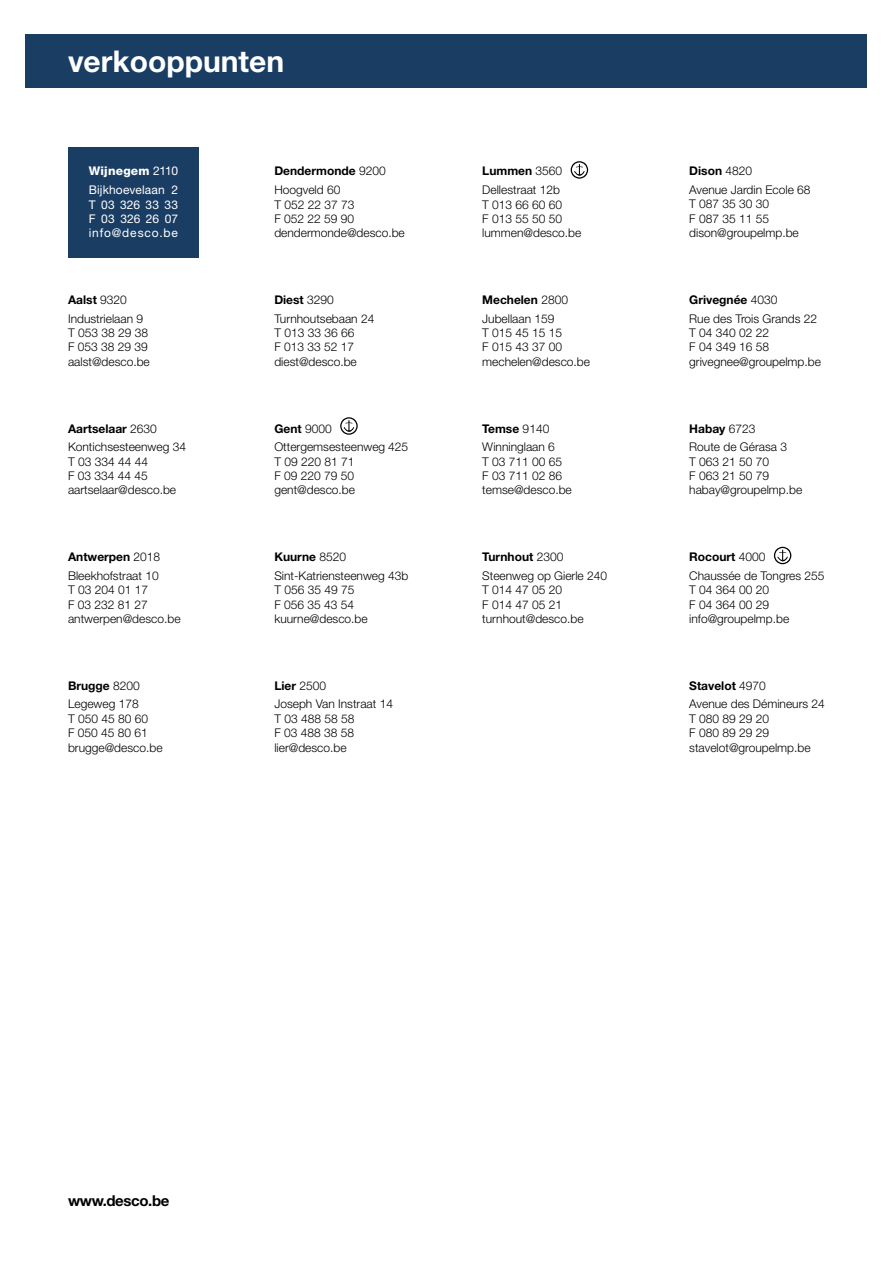
<style>
.page{position:relative;width:893px;height:1263px;background:#fff}
.page>*{position:absolute;margin:0;border:0;box-sizing:border-box;transform-origin:0 0}
.t1{font:700 30px "Helvetica Neue LT Std";color:#fff}
.t2{font:700 15px "Helvetica Neue LT Std";letter-spacing:-.025em;color:#000}
.t3{font:300 12px/14.4px "Helvetica Neue LT Std";color:#000}
.t4{font:12px/14.4px "Helvetica Neue LT Std";letter-spacing:.015em;color:#fff}
.s1{font-weight:800}
.s2{font-weight:700}
</style>
<div class="page">
<div style="left:26px;top:34px;width:841px;height:53px;background:#1a3d64"></div>
<svg style="left:774px;top:547px;width:17px;height:17px"></svg>
<svg style="left:571px;top:161px;width:17px;height:18px"></svg>
<div style="left:68px;top:147px;width:131px;height:111px;background:#1a3d64"></div>
<svg style="left:340px;top:417px;width:18px;height:18px"></svg>
<h1 class="t1" style="left:68px;top:43px;width:218px">verkooppunten</h1>
<p class="t4" style="left:89px;top:162px;width:91px;line-height:18.6px"><span class="s1">Wijnegem</span> 2110<br>Bijkhoevelaan 2</p>
<p class="t4" style="left:89px;top:197px;width:91px;text-align:justify">T 03 326 33 33<br>F 03 326 26 07 info@desco.be</p>
<p class="t3" style="left:68px;top:290px;width:77px;line-height:18.6px"><span class="s2">Aalst</span> 9320<br>Industrielaan 9</p>
<p class="t3" style="left:68px;top:325px;width:83px">T 053 38 29 38<br>F 053 38 29 39 aalst@desco.be</p>
<p class="t3" style="left:68px;top:419px;width:120px;line-height:18.6px"><span class="s2">Aartselaar</span> 2630<br>Kontichsesteenweg 34</p>
<p class="t3" style="left:68px;top:454px;width:110px">T 03 334 44 44<br>F 03 334 44 45 aartselaar@desco.be</p>
<p class="t3" style="left:68px;top:547px;width:94px;line-height:18.6px"><span class="s2">Antwerpen</span> 2018<br>Bleekhofstraat 10</p>
<p class="t3" style="left:68px;top:582px;width:114px">T 03 204 01 17<br>F 03 232 81 27 antwerpen@desco.be</p>
<p class="t3" style="left:68px;top:676px;width:73px;line-height:18.6px"><span class="s2">Brugge</span> 8200<br>Legeweg 178</p>
<p class="t3" style="left:68px;top:711px;width:96px">T 050 45 80 60<br>F 050 45 80 61 brugge@desco.be</p>
<p class="t3" style="left:274px;top:162px;width:113px;line-height:18.6px"><span class="s2">Dendermonde</span> 9200<br>Hoogveld 60</p>
<p class="t3" style="left:274px;top:197px;width:132px">T 052 22 37 73<br>F 052 22 59 90 dendermonde@desco.be</p>
<p class="t3" style="left:274px;top:290px;width:102px;line-height:18.6px"><span class="s2">Diest</span> 3290<br>Turnhoutsebaan 24</p>
<p class="t3" style="left:274px;top:325px;width:84px">T 013 33 36 66<br>F 013 33 52 17 diest@desco.be</p>
<p class="t3" style="left:274px;top:419px;width:135px;line-height:18.6px"><span class="s2">Gent</span> 9000<br>Ottergemsesteenweg 425</p>
<p class="t3" style="left:274px;top:454px;width:82px;text-align:justify">T 09 220 81 71<br>F 09 220 79 50 gent@desco.be</p>
<p class="t3" style="left:274px;top:547px;width:135px;line-height:18.6px"><span class="s2">Kuurne</span> 8520<br>Sint-Katriensteenweg 43b</p>
<p class="t3" style="left:274px;top:582px;width:95px">T 056 35 49 75<br>F 056 35 43 54 kuurne@desco.be</p>
<p class="t3" style="left:274px;top:676px;width:120px;line-height:18.6px"><span class="s2">Lier</span> 2500<br>Joseph Van Instraat 14</p>
<p class="t3" style="left:274px;top:711px;width:82px;text-align:justify">T 03 488 58 58<br>F 03 488 38 58 lier@desco.be</p>
<p class="t3" style="left:482px;top:162px;width:82px;line-height:18.6px"><span class="s2">Lummen</span> 3560<br>Dellestraat 12b</p>
<p class="t3" style="left:482px;top:197px;width:101px">T 013 66 60 60<br>F 013 55 50 50 lummen@desco.be</p>
<p class="t3" style="left:482px;top:290px;width:87px;line-height:18.6px"><span class="s2">Mechelen</span> 2800<br>Jubellaan 159</p>
<p class="t3" style="left:482px;top:325px;width:109px">T 015 45 15 15<br>F 015 43 37 00 mechelen@desco.be</p>
<p class="t3" style="left:482px;top:419px;width:74px;line-height:18.6px"><span class="s2">Temse</span> 9140<br>Winninglaan 6</p>
<p class="t3" style="left:482px;top:454px;width:91px">T 03 711 00 65<br>F 03 711 02 86 temse@desco.be</p>
<p class="t3" style="left:482px;top:547px;width:126px;line-height:18.6px"><span class="s2">Turnhout</span> 2300<br>Steenweg op Gierle 240</p>
<p class="t3" style="left:482px;top:582px;width:103px">T 014 47 05 20<br>F 014 47 05 21 turnhout@desco.be</p>
<p class="t3" style="left:689px;top:161px;width:123px;line-height:18.6px"><span class="s2">Dison</span> 4820<br>Avenue Jardin Ecole 68</p>
<p class="t3" style="left:689px;top:196px;width:111px">T 087 35 30 30<br>F 087 35 11 55 dison@groupelmp.be</p>
<p class="t3" style="left:689px;top:290px;width:130px;line-height:18.6px"><span class="s2">Grivegnée</span> 4030<br>Rue des Trois Grands 22</p>
<p class="t3" style="left:689px;top:325px;width:133px">T 04 340 02 22<br>F 04 349 16 58 grivegnee@groupelmp.be</p>
<p class="t3" style="left:689px;top:419px;width:99px;line-height:18.6px"><span class="s2">Habay</span> 6723<br>Route de Gérasa 3</p>
<p class="t3" style="left:689px;top:454px;width:114px">T 063 21 50 70<br>F 063 21 50 79 habay@groupelmp.be</p>
<p class="t3" style="left:689px;top:547px;width:137px;line-height:18.6px"><span class="s2">Rocourt</span> 4000<br>Chaussée de Tongres 255</p>
<p class="t3" style="left:689px;top:582px;width:102px">T 04 364 00 20<br>F 04 364 00 29 info@groupelmp.be</p>
<p class="t3" style="left:689px;top:676px;width:137px;line-height:18.6px"><span class="s2">Stavelot</span> 4970<br>Avenue des Démineurs 24</p>
<p class="t3" style="left:689px;top:711px;width:123px">T 080 89 29 20<br>F 080 89 29 29 stavelot@groupelmp.be</p>
<p class="t2" style="left:68px;top:1191px;width:103px">www.desco.be</p>
</div>
